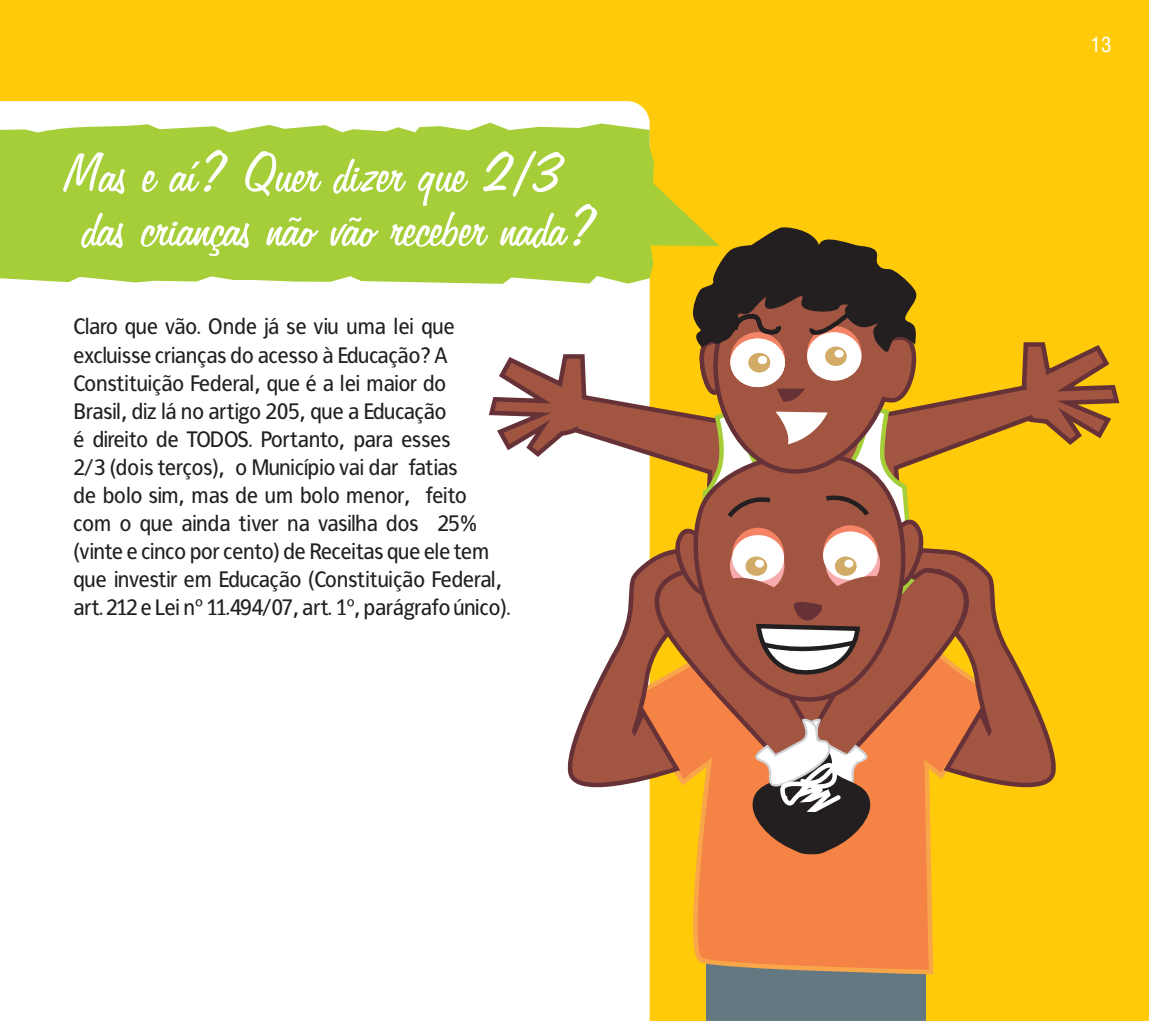
<style>
.page{position:relative;width:1149px;height:1021px;background:#fff}
.page>*{position:absolute;margin:0;border:0;box-sizing:border-box;transform-origin:0 0}
.t1{font:63px/54px "Freehand 575 BT Regular B";color:#fff}
.t2{font:22.5px/28.1px "Francophil Sans";color:#231f20}
.t3{font:condensed 20.25px "Swiss 721 BT";color:#fff;scale:1.04 1}
</style>
<div class="page">
<div style="left:0;top:0;width:1148px;height:1020px;background:#feca0a"></div>
<div style="left:0;top:101px;width:649px;height:919px;background:#fff"></div>
<div style="left:0;top:123px;width:653px;height:161px;background:#a6ce39"></div>
<div style="left:705px;top:951px;width:220px;height:69px;background:#647882"></div>
<svg style="left:486px;top:340px;width:634px;height:296px"></svg>
<svg style="left:624px;top:877px;width:310px;height:95px;fill:#f58345"></svg>
<svg style="left:708px;top:340px;width:219px;height:71px;fill:#a25641"></svg>
<svg style="left:639px;top:171px;width:280px;height:231px"></svg>
<svg style="left:565px;top:411px;width:493px;height:466px"></svg>
<h1 class="t1" style="left:65px;top:147px;width:534px">Mas e aí? Quer dizer que 2/3 das crianças não vão receber nada?</h1>
<p class="t2" style="left:74px;top:312px;width:438px">Claro que vão. Onde já se viu uma lei que excluisse crianças do acesso à Educação? A Constituição Federal, que é a lei maior do<br>Brasil, diz lá no artigo 205, que a Educação<br>é direito de TODOS. Portanto, para esses<br>2/3 (dois terços), o Município vai dar fatias<br>de bolo sim, mas de um bolo menor, feito<br>com o que ainda tiver na vasilha dos 25% (vinte e cinco por cento) de Receitas que ele tem que investir em Educação (Constituição Federal, art. 212 e Lei nº 11.494/07, art. 1º, parágrafo único).</p>
<p class="t3" style="left:1090px;top:37px;width:22px">13</p>
</div>
